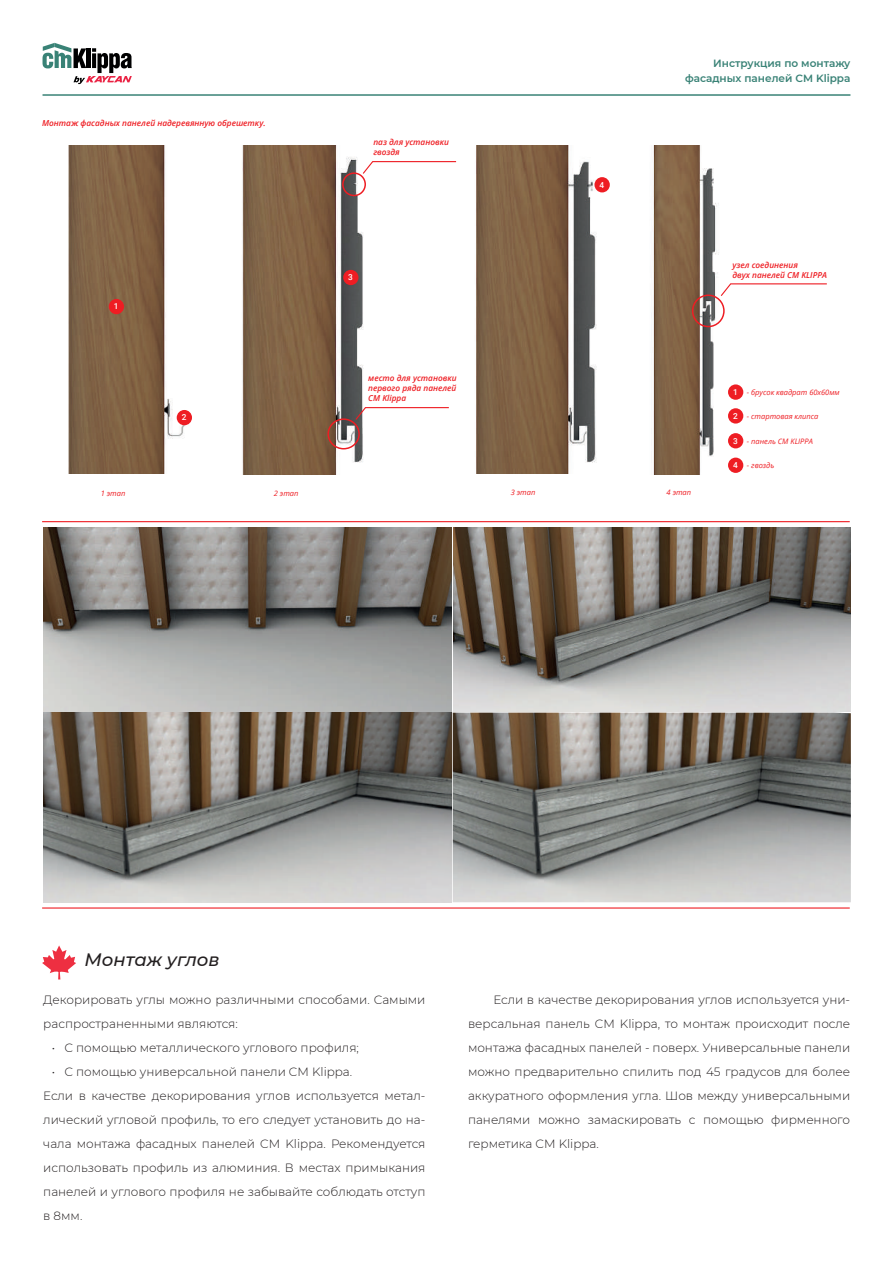
<style>
.page{position:relative;width:893px;height:1263px;background:#fff}
.page>*{position:absolute;margin:0;border:0;box-sizing:border-box;transform-origin:0 0}
.t1{font:italic 500 18px "Montserrat";color:#231f20}
.t2{font:300 12px/24px "Montserrat";color:#231f20}
.t3{font:600 10.5px/15px "Montserrat";color:#398276;text-align:right}
.t4{font:italic 600 8.25px/9.9px "Open Sans";color:#ee1d23}
.t5{font:500 8.25px "Roboto";color:#fff}
.t6{font:italic 7.5px "Open Sans";color:#ee1d23}
.s1{font-family:"Roboto";font-weight:500;font-style:normal;font-size:8.25px;color:#fff}
</style>
<div class="page">
<svg style="left:43px;top:43px;width:89px;height:41px"></svg>
<hr style="left:43px;top:94px;width:807px;height:2px;background:#398276">
<hr style="left:42px;top:521px;width:808px;height:1px;background:#ee1d23">
<img style="left:43px;top:527px;width:408px;height:184px">
<img style="left:43px;top:713px;width:408px;height:189px">
<img style="left:453px;top:527px;width:398px;height:184px">
<img style="left:453px;top:713px;width:398px;height:189px">
<hr style="left:42px;top:907px;width:808px;height:1px;background:#ee1d23">
<img style="left:476px;top:145px;width:134px;height:329px">
<img style="left:68px;top:145px;width:124px;height:329px">
<div style="left:177px;top:410px;width:15px;height:15px;background:#ee1d23;border-radius:50%"></div>
<div style="left:109px;top:299px;width:15px;height:15px;background:#ee1d23;border-radius:50%"></div>
<img style="left:651px;top:146px;width:93px;height:328px">
<div style="left:692px;top:294px;width:33px;height:33px;border:2px solid #ee1d23;border-radius:50%"></div>
<svg style="left:720px;top:283px;width:107px;height:14px"></svg>
<img style="left:242px;top:146px;width:124px;height:328px">
<div style="left:343px;top:270px;width:15px;height:15px;background:#ee1d23;border-radius:50%"></div>
<div style="left:342px;top:172px;width:24px;height:24px;border:2px solid #ee1d23;border-radius:50%"></div>
<div style="left:327px;top:418px;width:33px;height:31px;border:2px solid #ee1d23;border-radius:50%"></div>
<svg style="left:362px;top:160px;width:95px;height:15px"></svg>
<svg style="left:354px;top:406px;width:95px;height:15px"></svg>
<div style="left:728px;top:384px;width:15px;height:16px;background:#ee1d23;border-radius:50%"></div>
<div style="left:728px;top:408px;width:15px;height:16px;background:#ee1d23;border-radius:50%"></div>
<div style="left:728px;top:433px;width:15px;height:15px;background:#ee1d23;border-radius:50%"></div>
<div style="left:728px;top:458px;width:15px;height:15px;background:#ee1d23;border-radius:50%"></div>
<div style="left:594px;top:177px;width:16px;height:15px;background:#ee1d23;border-radius:50%"></div>
<svg style="left:42px;top:945px;width:34px;height:34px"></svg>
<p class="t4" style="left:42px;top:117px;width:225px">Монтаж фасадных панелей надеревянную обрешетку.</p>
<p class="t5" style="left:114px;top:301px;width:6px">1</p>
<p class="t5" style="left:182px;top:411px;width:6px">2</p>
<p class="t4" style="left:373px;top:137px;width:77px">паз для установки гвоздя</p>
<p class="t5" style="left:348px;top:272px;width:6px">3</p>
<p class="t4" style="left:368px;top:373px;width:90px;text-align:justify">место для установки первого ряда панелей CM Klippa</p>
<p class="t5" style="left:599px;top:179px;width:6px">4</p>
<p class="t3" style="left:685px;top:55px;width:167px">Инструкция по монтажу фасадных панелей CM Klippa</p>
<p class="t4" style="left:732px;top:260px;width:96px">узел соединения<br>двух панелей CM KLIPPA</p>
<p class="t6" style="left:733px;top:387px;width:108px"><span class="s1">1</span> - брусок квадрат 60х60мм</p>
<p class="t6" style="left:733px;top:411px;width:87px"><span class="s1">2</span> - стартовая клипса</p>
<p class="t6" style="left:733px;top:436px;width:81px"><span class="s1">3</span> - панель CM KLIPPA</p>
<p class="t6" style="left:733px;top:460px;width:43px"><span class="s1">4</span> - гвоздь</p>
<p class="t6" style="left:101px;top:488px;width:26px">1 этап</p>
<p class="t6" style="left:274px;top:488px;width:26px">2 этап</p>
<p class="t6" style="left:511px;top:487px;width:26px">3 этап</p>
<p class="t6" style="left:667px;top:487px;width:26px">4 этап</p>
<h1 class="t1" style="left:85px;top:947px;width:137px">Монтаж углов</h1>
<p class="t2" style="left:43px;top:988px;width:384px">Декорировать углы можно различными способами. Самыми распространенными являются:</p>
<p class="t2" style="left:52px;top:1036px;width:309px">• С помощью металлического углового профиля;</p>
<p class="t2" style="left:43px;top:1060px;width:384px;text-indent:9px">• С помощью универсальной панели CM Klippa.<br>Если в качестве декорирования углов используется метал&shy;лический угловой профиль, то его следует установить до на&shy;чала монтажа фасадных панелей CM Klippa. Рекомендуется использовать профиль из алюминия. В местах примыкания панелей и углового профиля не забывайте соблюдать отступ в 8мм.</p>
<p class="t2" style="left:468px;top:988px;width:384px;text-align:justify;text-indent:26px">Если в качестве декорирования углов используется уни&shy;версальная панель CM Klippa, то монтаж происходит после монтажа фасадных панелей - поверх. Универсальные панели можно предварительно спилить под 45 градусов для более аккуратного оформления угла. Шов между универсальными панелями можно замаскировать с помощью фирменного герметика CM Klippa.</p>
</div>
